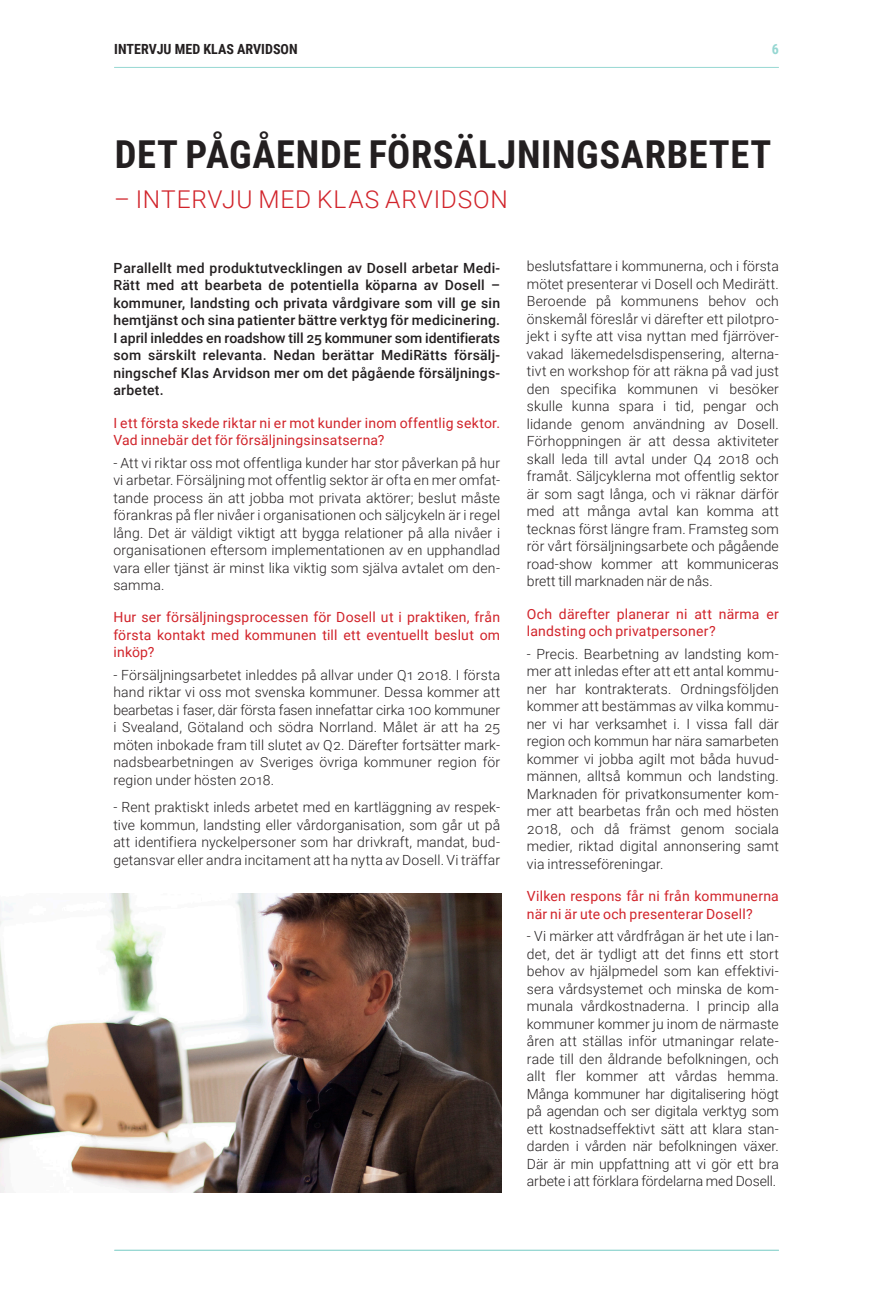
<style>
.page{position:relative;width:893px;height:1290px;background:#fff}
.page>*{position:absolute;margin:0;border:0;box-sizing:border-box;transform-origin:0 0}
.Rubrik_2{font:700 38.5px "Roboto Condensed";letter-spacing:.015em;color:#231f20}
.Rubrik_2-2{font:300 24.5px "Roboto";letter-spacing:.035em;color:#d1232a}
.Rubrik_2-3{font:300 14px/17.5px "Roboto";letter-spacing:.005em;color:#231f20;text-align:justify}
.Rubrik_2-4{font:500 14px/17.5px "Roboto";letter-spacing:.015em;color:#231f20;text-align:justify}
.Rubrik_2-5{font:14px/17.5px "Roboto";letter-spacing:.015em;color:#d1232a}
.t1{font:700 14px "Roboto Condensed";color:#231f20}
.t2{font:700 14px "Roboto Condensed";color:#96d7d2}
</style>
<div class="page">
<hr style="left:114px;top:67px;width:665px;height:1px;background:#96d7d2">
<hr style="left:114px;top:1250px;width:665px;height:1px;background:#96d7d2">
<img style="left:0;top:893px;width:501px;height:299px">
<p class="t1" style="left:114px;top:40px;width:185px">INTERVJU MED KLAS ARVIDSON</p>
<p class="t2" style="left:772px;top:40px;width:9px">6</p>
<p class="Rubrik_2" style="left:115px;top:127px;width:658px">DET PÅGÅENDE FÖRSÄLJNINGSARBETET</p>
<p class="Rubrik_2-2" style="left:114px;top:182px;width:395px">– INTERVJU MED KLAS ARVIDSON</p>
<p class="Rubrik_2-4" style="left:113px;top:258px;width:388px">Parallellt med produktutvecklingen av Dosell arbetar Medi-Rätt med att bearbeta de potentiella köparna av Dosell – kommuner, landsting och privata vårdgivare som vill ge sin hemtjänst och sina patienter bättre verktyg för medicinering.<br>I april inleddes en roadshow till 25 kommuner som identifierats som särskilt relevanta. Nedan berättar MediRätts försälj&shy;ningschef Klas Arvidson mer om det pågående försäljnings&shy;arbetet.</p>
<p class="Rubrik_2-5" style="left:113px;top:413px;width:388px">I ett första skede riktar ni er mot kunder inom offentlig sektor.<br>Vad innebär det för försäljningsinsatserna?</p>
<p class="Rubrik_2-3" style="left:113px;top:453px;width:388px">- Att vi riktar oss mot offentliga kunder har stor påverkan på hur vi arbetar. Försäljning mot offentlig sektor är ofta en mer omfat&shy;tande process än att jobba mot privata aktörer; beslut måste förankras på fler nivåer i organisationen och säljcykeln är i regel lång. Det är väldigt viktigt att bygga relationer på alla nivåer i organisationen eftersom implementationen av en upphandlad vara eller tjänst är minst lika viktig som själva avtalet om den&shy;samma.</p>
<p class="Rubrik_2-5" style="left:113px;top:608px;width:388px;text-align:justify">Hur ser försäljningsprocessen för Dosell ut i praktiken, från första kontakt med kommunen till ett eventuellt beslut om inköp?</p>
<p class="Rubrik_2-3" style="left:113px;top:666px;width:388px">- Försäljningsarbetet inleddes på allvar under Q1 2018. I första hand riktar vi oss mot svenska kommuner. Dessa kommer att bearbetas i faser, där första fasen innefattar cirka 100 kommuner i Svealand, Götaland och södra Norrland. Målet är att ha 25 möten inbokade fram till slutet av Q2. Därefter fortsätter mark&shy;nadsbearbetningen av Sveriges övriga kommuner region för region under hösten 2018.</p>
<p class="Rubrik_2-3" style="left:113px;top:798px;width:388px">- Rent praktiskt inleds arbetet med en kartläggning av respek&shy;tive kommun, landsting eller vårdorganisation, som går ut på att identifiera nyckelpersoner som har drivkraft, mandat, bud&shy;getansvar eller andra incitament att ha nytta av Dosell. Vi träffar</p>
<p class="Rubrik_2-3" style="left:527px;top:257px;width:253px">beslutsfattare i kommunerna, och i första mötet presenterar vi Dosell och Medirätt.<br>Beroende på kommunens behov och önskemål föreslår vi därefter ett pilotpro&shy;jekt i syfte att visa nyttan med fjärröver&shy;vakad läkemedelsdispensering, alterna&shy;tivt en workshop för att räkna på vad just den specifika kommunen vi besöker skulle kunna spara i tid, pengar och lidande genom användning av Dosell.<br>Förhoppningen är att dessa aktiviteter skall leda till avtal under Q4 2018 och framåt. Säljcyklerna mot offentlig sektor är som sagt långa, och vi räknar därför med att många avtal kan komma att tecknas först längre fram. Framsteg som rör vårt försäljningsarbete och pågående road-show kommer att kommuniceras brett till marknaden när de nås.</p>
<p class="Rubrik_2-5" style="left:527px;top:604px;width:253px">Och därefter planerar ni att närma er landsting och privatpersoner?</p>
<p class="Rubrik_2-3" style="left:527px;top:644px;width:253px">- Precis. Bearbetning av landsting kom&shy;mer att inledas efter att ett antal kommu&shy;ner har kontrakterats. Ordningsföljden kommer att bestämmas av vilka kommu&shy;ner vi har verksamhet i. I vissa fall där region och kommun har nära samarbeten kommer vi jobba agilt mot båda huvud&shy;männen, alltså kommun och landsting.<br>Marknaden för privatkonsumenter kom&shy;mer att bearbetas från och med hösten 2018, och då främst genom sociala medier, riktad digital annonsering samt via intresseföreningar.</p>
<p class="Rubrik_2-5" style="left:527px;top:887px;width:253px">Vilken respons får ni från kommunerna när ni är ute och presenterar Dosell?</p>
<p class="Rubrik_2-3" style="left:527px;top:927px;width:254px">- Vi märker att vårdfrågan är het ute i lan&shy;det, det är tydligt att det finns ett stort behov av hjälpmedel som kan effektivi&shy;sera vårdsystemet och minska de kom&shy;munala vårdkostnaderna. I princip alla kommuner kommer ju inom de närmaste åren att ställas inför utmaningar relate&shy;rade till den åldrande befolkningen, och allt fler kommer att vårdas hemma.<br>Många kommuner har digitalisering högt på agendan och ser digitala verktyg som ett kostnadseffektivt sätt att klara stan&shy;darden i vården när befolkningen växer.<br>Där är min uppfattning att vi gör ett bra arbete i att förklara fördelarna med Dosell.</p>
</div>
